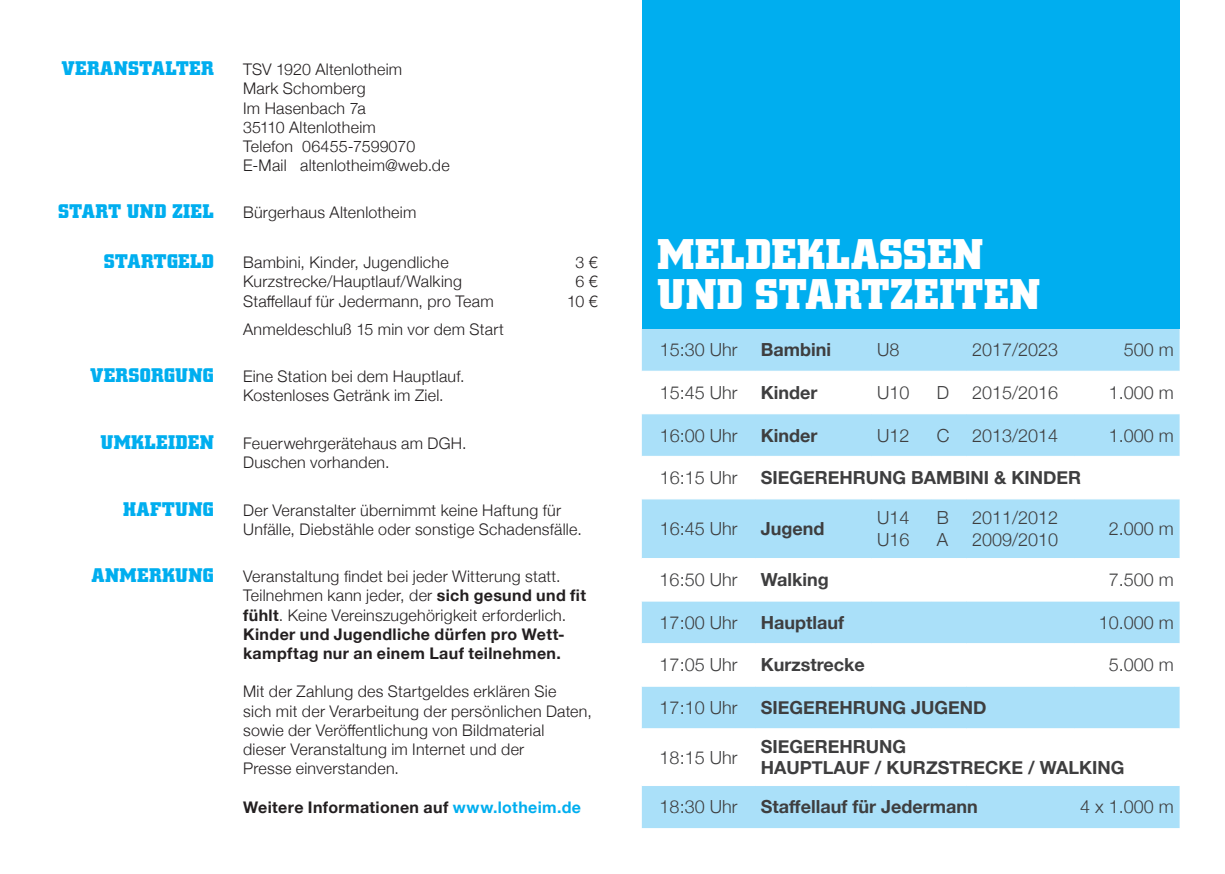
<style>
.page{position:relative;width:1225px;height:874px;background:#fff}
.page>*{position:absolute;margin:0;border:0;box-sizing:border-box;transform-origin:0 0}
.t1{font:700 43.6px/40px "Square Slabserif 711 BT";color:#fff}
.t2{font:700 20px "Square Slabserif 711 BT";letter-spacing:.015em;color:#00aeef}
.t3{font:300 18px/21.6px "Helvetica Neue";color:#3e3e3f}
.t4{font:700 18px/21.6px "Helvetica Neue";color:#3e3e3f}
.t5{font:300 16px/19.2px "Helvetica Neue";letter-spacing:.015em;color:#231f20}
.t6{font:700 16px "Helvetica Neue";letter-spacing:.025em;color:#231f20}
.s1{font-weight:700}
.s2{color:#00aeef}
</style>
<div class="page">
<div style="left:642px;top:328px;width:537px;height:499px;background:#aae0f9"></div>
<svg style="left:642px;top:371px;width:537px;height:413px"></svg>
<hr style="left:871px;top:371px;width:1px;height:42px;background:#fff">
<hr style="left:930px;top:371px;width:1px;height:42px;background:#fff">
<hr style="left:966px;top:371px;width:1px;height:42px;background:#fff">
<hr style="left:1073px;top:371px;width:1px;height:42px;background:#fff">
<hr style="left:1073px;top:558px;width:1px;height:42px;background:#fff">
<hr style="left:1073px;top:643px;width:1px;height:42px;background:#fff">
<hr style="left:755px;top:371px;width:1px;height:42px;background:#fff">
<hr style="left:755px;top:456px;width:1px;height:42px;background:#fff">
<hr style="left:755px;top:558px;width:1px;height:42px;background:#fff">
<hr style="left:755px;top:643px;width:1px;height:42px;background:#fff">
<hr style="left:755px;top:728px;width:1px;height:56px;background:#fff">
<hr style="left:642px;top:370px;width:113px;height:1px;background:#fff">
<hr style="left:755px;top:370px;width:116px;height:1px;background:#fff">
<hr style="left:871px;top:370px;width:60px;height:1px;background:#fff">
<hr style="left:931px;top:370px;width:35px;height:1px;background:#fff">
<hr style="left:966px;top:370px;width:108px;height:1px;background:#fff">
<hr style="left:1074px;top:370px;width:105px;height:1px;background:#fff">
<hr style="left:642px;top:413px;width:113px;height:1px;background:#fff">
<hr style="left:755px;top:413px;width:116px;height:1px;background:#fff">
<hr style="left:871px;top:413px;width:60px;height:1px;background:#fff">
<hr style="left:931px;top:413px;width:35px;height:1px;background:#fff">
<hr style="left:966px;top:413px;width:108px;height:1px;background:#fff">
<hr style="left:1074px;top:413px;width:105px;height:1px;background:#fff">
<hr style="left:642px;top:456px;width:113px;height:1px;background:#fff">
<hr style="left:755px;top:456px;width:116px;height:1px;background:#fff">
<hr style="left:871px;top:456px;width:60px;height:1px;background:#fff">
<hr style="left:931px;top:456px;width:35px;height:1px;background:#fff">
<hr style="left:966px;top:456px;width:108px;height:1px;background:#fff">
<hr style="left:1074px;top:456px;width:105px;height:1px;background:#fff">
<hr style="left:642px;top:498px;width:113px;height:1px;background:#fff">
<hr style="left:755px;top:498px;width:116px;height:1px;background:#fff">
<hr style="left:871px;top:498px;width:60px;height:1px;background:#fff">
<hr style="left:931px;top:498px;width:35px;height:1px;background:#fff">
<hr style="left:966px;top:498px;width:108px;height:1px;background:#fff">
<hr style="left:1074px;top:498px;width:105px;height:1px;background:#fff">
<hr style="left:642px;top:558px;width:113px;height:1px;background:#fff">
<hr style="left:755px;top:558px;width:116px;height:1px;background:#fff">
<hr style="left:871px;top:558px;width:60px;height:1px;background:#fff">
<hr style="left:931px;top:558px;width:35px;height:1px;background:#fff">
<hr style="left:966px;top:558px;width:108px;height:1px;background:#fff">
<hr style="left:1074px;top:558px;width:105px;height:1px;background:#fff">
<hr style="left:642px;top:600px;width:113px;height:1px;background:#fff">
<hr style="left:755px;top:600px;width:116px;height:1px;background:#fff">
<hr style="left:871px;top:600px;width:60px;height:1px;background:#fff">
<hr style="left:931px;top:600px;width:35px;height:1px;background:#fff">
<hr style="left:966px;top:600px;width:108px;height:1px;background:#fff">
<hr style="left:1074px;top:600px;width:105px;height:1px;background:#fff">
<hr style="left:642px;top:643px;width:113px;height:1px;background:#fff">
<hr style="left:755px;top:643px;width:116px;height:1px;background:#fff">
<hr style="left:871px;top:643px;width:60px;height:1px;background:#fff">
<hr style="left:931px;top:643px;width:35px;height:1px;background:#fff">
<hr style="left:966px;top:643px;width:108px;height:1px;background:#fff">
<hr style="left:1074px;top:643px;width:105px;height:1px;background:#fff">
<hr style="left:642px;top:685px;width:113px;height:1px;background:#fff">
<hr style="left:755px;top:685px;width:116px;height:1px;background:#fff">
<hr style="left:871px;top:685px;width:60px;height:1px;background:#fff">
<hr style="left:931px;top:685px;width:35px;height:1px;background:#fff">
<hr style="left:966px;top:685px;width:108px;height:1px;background:#fff">
<hr style="left:1074px;top:685px;width:105px;height:1px;background:#fff">
<hr style="left:642px;top:728px;width:113px;height:1px;background:#fff">
<hr style="left:755px;top:728px;width:116px;height:1px;background:#fff">
<hr style="left:871px;top:728px;width:60px;height:1px;background:#fff">
<hr style="left:931px;top:728px;width:35px;height:1px;background:#fff">
<hr style="left:966px;top:728px;width:108px;height:1px;background:#fff">
<hr style="left:1074px;top:728px;width:105px;height:1px;background:#fff">
<hr style="left:642px;top:784px;width:113px;height:1px;background:#fff">
<hr style="left:755px;top:784px;width:116px;height:1px;background:#fff">
<hr style="left:871px;top:784px;width:60px;height:1px;background:#fff">
<hr style="left:931px;top:784px;width:35px;height:1px;background:#fff">
<hr style="left:966px;top:784px;width:108px;height:1px;background:#fff">
<hr style="left:1074px;top:784px;width:105px;height:1px;background:#fff">
<div style="left:642px;top:0;width:537px;height:328px;background:#00aeef"></div>
<p class="t2" style="left:61px;top:55px;width:154px">VERANSTALTER</p>
<p class="t5" style="left:243px;top:59px;width:208px">TSV 1920 Altenlotheim<br>Mark Schomberg<br>Im Hasenbach 7a<br>35110 Altenlotheim<br>Telefon 06455-7599070<br>E-Mail altenlotheim@web.de</p>
<p class="t2" style="left:58px;top:199px;width:157px">START UND ZIEL</p>
<p class="t5" style="left:243px;top:202px;width:175px">Bürgerhaus Altenlotheim</p>
<p class="t2" style="left:104px;top:248px;width:111px">STARTGELD</p>
<p class="t5" style="left:243px;top:251px;width:207px">Bambini, Kinder, Jugendliche</p>
<p class="t5" style="left:575px;top:251px;width:24px">3 €</p>
<p class="t5" style="left:243px;top:271px;width:220px">Kurzstrecke/Hauptlauf/Walking</p>
<p class="t5" style="left:575px;top:271px;width:24px">6 €</p>
<p class="t5" style="left:243px;top:290px;width:252px">Staffellauf für Jedermann, pro Team</p>
<p class="t5" style="left:567px;top:290px;width:32px">10 €</p>
<p class="t5" style="left:243px;top:318px;width:262px">Anmeldeschluß 15 min vor dem Start</p>
<p class="t2" style="left:90px;top:362px;width:125px">VERSORGUNG</p>
<p class="t5" style="left:243px;top:365px;width:223px">Eine Station bei dem Hauptlauf.<br>Kostenloses Getränk im Ziel.</p>
<p class="t2" style="left:101px;top:429px;width:115px">UMKLEIDEN</p>
<p class="t5" style="left:243px;top:432px;width:225px">Feuerwehrgerätehaus am DGH.<br>Duschen vorhanden.</p>
<p class="t2" style="left:123px;top:496px;width:92px">HAFTUNG</p>
<p class="t5" style="left:243px;top:499px;width:340px">Der Veranstalter übernimmt keine Haftung für<br>Unfälle, Diebstähle oder sonstige Schadensfälle.</p>
<p class="t2" style="left:92px;top:562px;width:124px">ANMERKUNG</p>
<p class="t5" style="left:243px;top:565px;width:344px">Veranstaltung findet bei jeder Witterung statt.<br>Teilnehmen kann jeder, der <span class="s1">sich gesund und fit fühlt</span>. Keine Vereinszugehörigkeit erforderlich.<br><span class="s1">Kinder und Jugendliche dürfen pro Wett&shy;kampftag nur an einem Lauf teilnehmen.</span></p>
<p class="t5" style="left:243px;top:680px;width:350px">Mit der Zahlung des Startgeldes erklären Sie<br>sich mit der Verarbeitung der persönlichen Daten, sowie der Veröffentlichung von Bildmaterial<br>dieser Veranstaltung im Internet und der<br>Presse einverstanden.</p>
<p class="t6" style="left:243px;top:794px;width:339px">Weitere Informationen auf <span class="s2">www.lotheim.de</span></p>
<h1 class="t1" style="left:657px;top:233px;width:384px">MELDEKLASSEN<br>UND STARTZEITEN</h1>
<p class="t3" style="left:659px;top:337px;width:79px">15:30 Uhr</p>
<p class="t4" style="left:761px;top:339px;width:72px">Bambini</p>
<p class="t3" style="left:877px;top:337px;width:24px">U8</p>
<p class="t3" style="left:972px;top:337px;width:88px">2017/2023</p>
<p class="t3" style="left:1124px;top:337px;width:52px">500 m</p>
<p class="t3" style="left:659px;top:380px;width:79px">15:45 Uhr</p>
<p class="t4" style="left:761px;top:382px;width:58px">Kinder</p>
<p class="t3" style="left:877px;top:380px;width:34px">U10</p>
<p class="t3" style="left:936px;top:380px;width:14px">D</p>
<p class="t3" style="left:972px;top:380px;width:88px">2015/2016</p>
<p class="t3" style="left:1108px;top:380px;width:67px">1.000 m</p>
<p class="t3" style="left:659px;top:423px;width:79px">16:00 Uhr</p>
<p class="t4" style="left:761px;top:424px;width:58px">Kinder</p>
<p class="t3" style="left:877px;top:423px;width:34px">U12</p>
<p class="t3" style="left:936px;top:423px;width:14px">C</p>
<p class="t3" style="left:972px;top:423px;width:88px">2013/2014</p>
<p class="t3" style="left:1108px;top:423px;width:67px">1.000 m</p>
<p class="t3" style="left:659px;top:465px;width:79px">16:15 Uhr</p>
<p class="t4" style="left:761px;top:467px;width:322px">SIEGEREHRUNG BAMBINI &amp; KINDER</p>
<p class="t3" style="left:659px;top:516px;width:79px">16:45 Uhr</p>
<p class="t4" style="left:761px;top:518px;width:65px">Jugend</p>
<p class="t3" style="left:877px;top:505px;width:34px">U14<br>U16</p>
<p class="t3" style="left:936px;top:505px;width:14px">B<br>A</p>
<p class="t3" style="left:972px;top:505px;width:88px">2011/2012<br>2009/2010</p>
<p class="t3" style="left:1108px;top:516px;width:67px">2.000 m</p>
<p class="t3" style="left:659px;top:567px;width:79px">16:50 Uhr</p>
<p class="t4" style="left:761px;top:569px;width:69px">Walking</p>
<p class="t3" style="left:1108px;top:567px;width:67px">7.500 m</p>
<p class="t3" style="left:659px;top:610px;width:79px">17:00 Uhr</p>
<p class="t4" style="left:761px;top:611px;width:85px">Hauptlauf</p>
<p class="t3" style="left:1098px;top:610px;width:77px">10.000 m</p>
<p class="t3" style="left:659px;top:652px;width:79px">17:05 Uhr</p>
<p class="t4" style="left:761px;top:654px;width:106px">Kurzstrecke</p>
<p class="t3" style="left:1108px;top:652px;width:67px">5.000 m</p>
<p class="t3" style="left:659px;top:695px;width:79px">17:10 Uhr</p>
<p class="t4" style="left:761px;top:697px;width:227px">SIEGEREHRUNG JUGEND</p>
<p class="t3" style="left:659px;top:744px;width:79px">18:15 Uhr</p>
<p class="t4" style="left:761px;top:735px;width:365px">SIEGEREHRUNG<br>HAUPTLAUF / KURZSTRECKE / WALKING</p>
<p class="t3" style="left:659px;top:794px;width:79px">18:30 Uhr</p>
<p class="t4" style="left:761px;top:796px;width:218px">Staffellauf für Jedermann</p>
<p class="t3" style="left:1080px;top:794px;width:95px">4 x 1.000 m</p>
</div>
